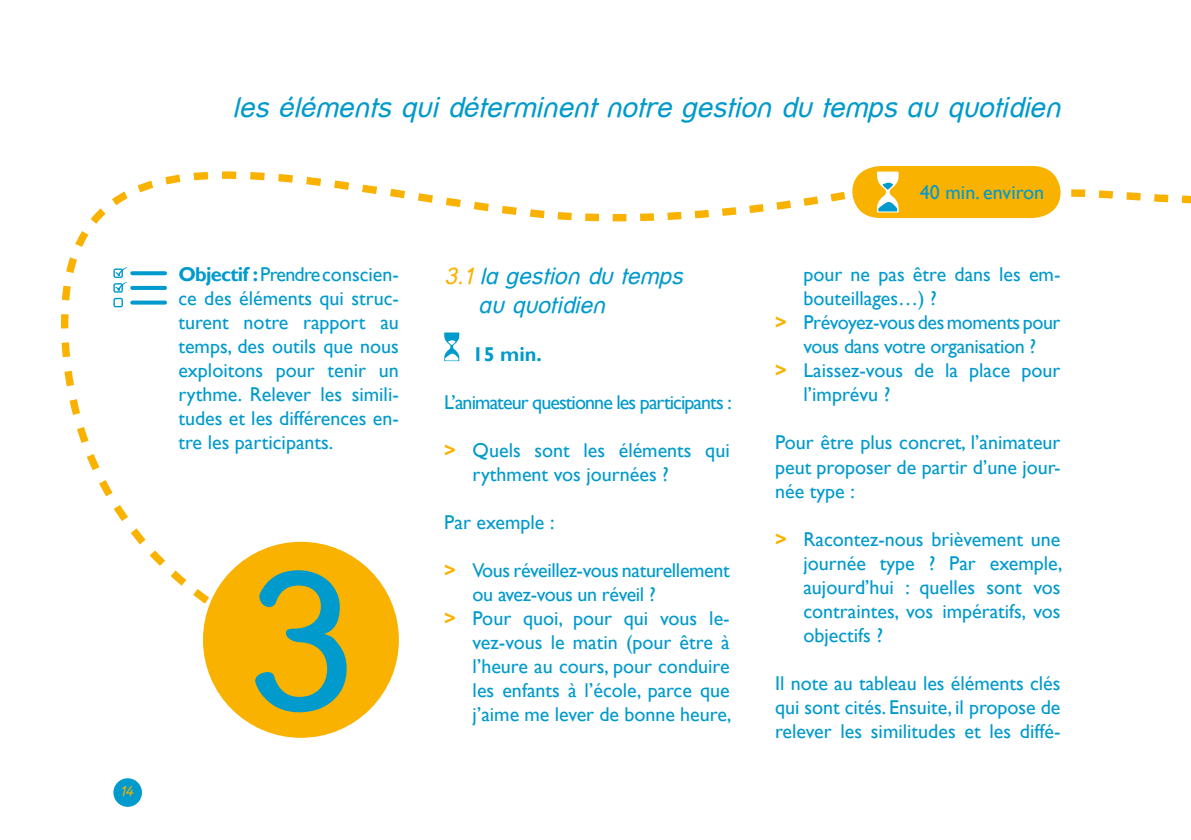
<style>
.page{position:relative;width:1191px;height:840px;background:#fff}
.page>*{position:absolute;margin:0;border:0;box-sizing:border-box;transform-origin:0 0}
.t1{font:600 194px "Street Corner";color:#009acd}
.t2{font:italic 28px "Street";color:#009acd}
.t3{font:italic 23px/28.8px "Street";color:#009acd}
.t4{font:20px/24px "Gill Sans";color:#009acd;text-align:justify}
.t5{font:20px "Gill Sans";letter-spacing:-.02em;color:#009acd}
.t6{font:20px "Gill Sans";letter-spacing:-.045em;color:#009acd}
.t7{font:700 20px "Gill Sans";color:#009acd}
.t8{font:italic 14px "Street";color:#f9b200}
.s1{font-weight:700}
.s2{color:#f9b200}
.s3{font-weight:700;color:#f9b200}
</style>
<div class="page">
<div style="left:113px;top:777px;width:29px;height:29px;background:#009acd;border-radius:50%"></div>
<div style="left:203px;top:541px;width:196px;height:196px;background:#f9b200;border-radius:50%"></div>
<svg style="left:142px;top:171px;width:208px;height:13px"></svg>
<svg style="left:60px;top:184px;width:483px;height:452px"></svg>
<svg style="left:543px;top:166px;width:648px;height:56px"></svg>
<p class="t8" style="left:120px;top:783px;width:15px">14</p>
<h2 class="t2" style="left:233px;top:91px;width:829px">les éléments qui déterminent notre gestion du temps au quotidien</h2>
<p class="t4" style="left:178px;top:263px;width:222px"><span class="s1">Objectif :</span> Prendre conscien&shy;ce des éléments qui struc&shy;turent notre rapport au temps, des outils que nous exploitons pour tenir un rythme. Relever les simili&shy;tudes et les différences en&shy;tre les participants.</p>
<p class="t3" style="left:478px;top:261px;width:206px;text-indent:-34px"><span class="s2">3.1</span> la gestion du temps au quotidien</p>
<p class="t7" style="left:472px;top:342px;width:71px">15 min.</p>
<p class="t6" style="left:444px;top:390px;width:289px">L’animateur questionne les participants :</p>
<p class="t4" style="left:472px;top:438px;width:259px;text-indent:-28px"><span class="s3">&gt;</span> Quels sont les éléments qui rythment vos journées ?</p>
<p class="t4" style="left:444px;top:510px;width:112px">Par exemple :</p>
<p class="t5" style="left:444px;top:558px;width:287px"><span class="s3">&gt;</span> Vous réveillez-vous naturellement</p>
<p class="t5" style="left:472px;top:582px;width:185px">ou avez-vous un réveil ?</p>
<p class="t4" style="left:444px;top:606px;width:287px"><span class="s3">&gt;</span> Pour quoi, pour qui vous le-</p>
<p class="t4" style="left:472px;top:630px;width:259px">vez-vous le matin (pour être à</p>
<p class="t4" style="left:472px;top:654px;width:259px">l’heure au cours, pour conduire</p>
<p class="t4" style="left:472px;top:678px;width:258px">les enfants à l’école, parce que</p>
<p class="t4" style="left:472px;top:702px;width:260px">j’aime me lever de bonne heure,</p>
<h1 class="t1" style="left:247px;top:531px;width:109px">3</h1>
<p class="t4" style="left:920px;top:180px;width:126px">40 min. environ</p>
<p class="t4" style="left:803px;top:263px;width:258px">pour ne pas être dans les em-</p>
<p class="t4" style="left:803px;top:287px;width:135px">bouteillages…) ?</p>
<p class="t5" style="left:775px;top:311px;width:287px"><span class="s3">&gt;</span> Prévoyez-vous des moments pour</p>
<p class="t5" style="left:803px;top:335px;width:234px">vous dans votre organisation ?</p>
<p class="t4" style="left:775px;top:359px;width:287px"><span class="s3">&gt;</span> Laissez-vous de la place pour</p>
<p class="t4" style="left:803px;top:383px;width:89px">l’imprévu ?</p>
<p class="t4" style="left:775px;top:431px;width:287px">Pour être plus concret, l’animateur peut proposer de partir d’une jour&shy;née type :</p>
<p class="t4" style="left:803px;top:527px;width:260px;text-indent:-28px"><span class="s3">&gt;</span> Racontez-nous brièvement une journée type ? Par exemple, aujourd’hui : quelles sont vos contraintes, vos impératifs, vos objectifs ?</p>
<p class="t4" style="left:775px;top:671px;width:287px">Il note au tableau les éléments clés qui sont cités. Ensuite, il propose de relever les similitudes et les diffé-</p>
</div>
